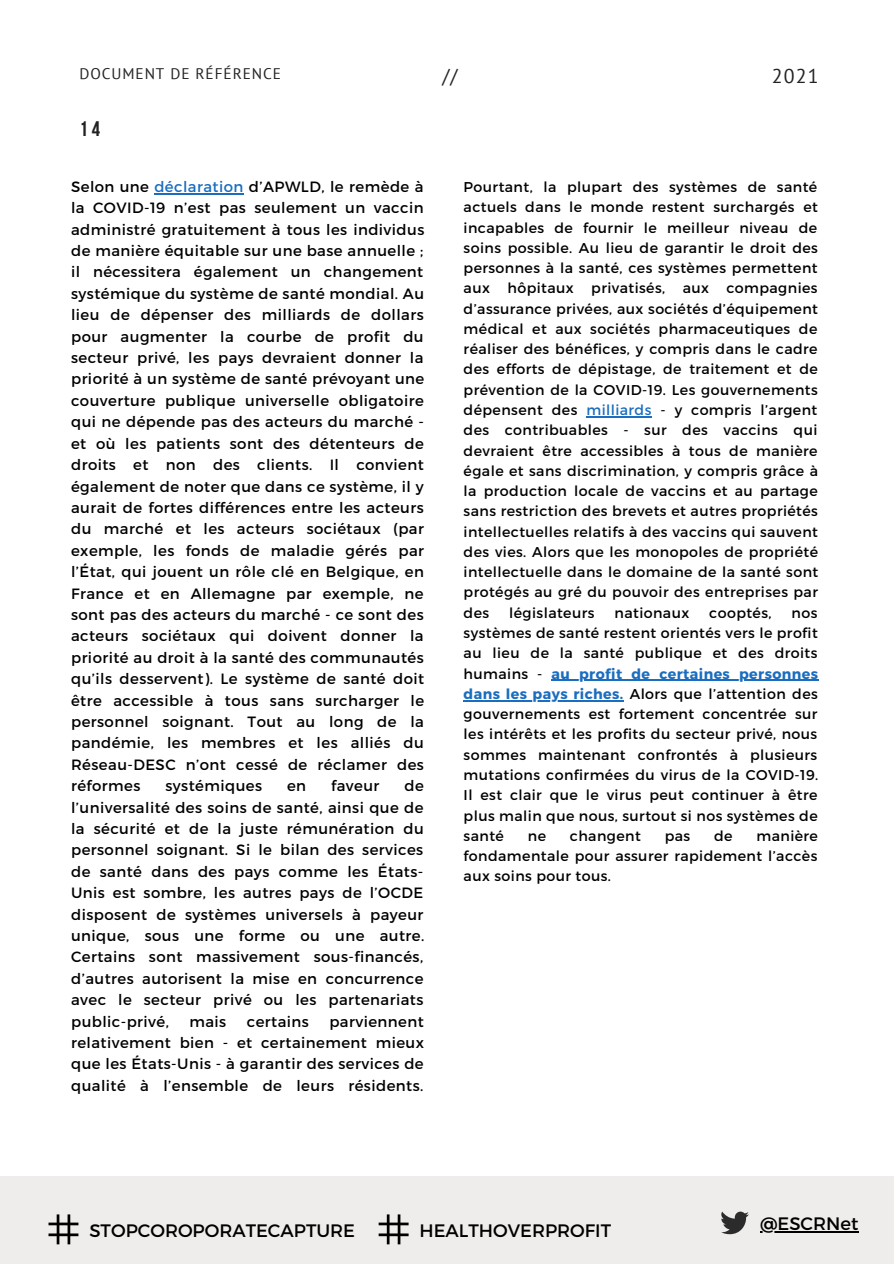
<style>
.page{position:relative;width:894px;height:1264px;background:#fff}
.page>*{position:absolute;margin:0;border:0;box-sizing:border-box;transform-origin:0 0}
.t1{font:700 21px "Bebas Neue";color:#222}
.t2{font:19.8px "PT Sans";color:#222}
.t3{font:18px "Montserrat";color:#000}
.t4{font:15.3px "PT Sans";letter-spacing:.06em;color:#222}
.t5{font:14.85px/21.5px "Montserrat";letter-spacing:.03em;color:#000;text-align:justify}
.t6{font:14.25px/20.2px "Montserrat";letter-spacing:.03em;color:#000;text-align:justify}
.s1{color:#1a6dbf}
.s2{font-weight:700;color:#1a6dbf}
</style>
<div class="page">
<div style="left:0;top:1176px;width:893px;height:87px;background:#efedeb"></div>
<svg style="left:721px;top:1211px;width:27px;height:23px"></svg>
<hr style="left:759px;top:1231px;width:99px;height:1px;background:#000">
<hr style="left:154px;top:193px;width:90px;height:1px;background:#1a6dbf">
<hr style="left:386px;top:1214px;width:3px;height:30px;background:#000">
<hr style="left:397px;top:1214px;width:3px;height:30px;background:#000">
<hr style="left:378px;top:1222px;width:30px;height:3px;background:#000">
<hr style="left:378px;top:1233px;width:30px;height:3px;background:#000">
<hr style="left:57px;top:1214px;width:2px;height:30px;background:#000">
<hr style="left:68px;top:1214px;width:2px;height:30px;background:#000">
<hr style="left:48px;top:1222px;width:30px;height:3px;background:#000">
<hr style="left:48px;top:1233px;width:30px;height:3px;background:#000">
<hr style="left:586px;top:416px;width:65px;height:1px;background:#1a6dbf">
<hr style="left:551px;top:679px;width:267px;height:2px;background:#1a6dbf">
<hr style="left:463px;top:700px;width:160px;height:1px;background:#1a6dbf">
<p class="t4" style="left:79px;top:63px;width:203px">DOCUMENT DE RÉFÉRENCE</p>
<p class="t2" style="left:442px;top:62px;width:17px">//</p>
<p class="t2" style="left:771px;top:62px;width:48px">2021</p>
<p class="t1" style="left:79px;top:120px;width:22px">14</p>
<p class="t5" style="left:71px;top:175px;width:355px">Selon une <span class="s1">déclaration</span> d’APWLD, le remède à la COVID-19 n’est pas seulement un vaccin administré gratuitement à tous les individus de manière équitable sur une base annuelle ; il nécessitera également un changement systémique du système de santé mondial. Au lieu de dépenser des milliards de dollars pour augmenter la courbe de profit du secteur privé, les pays devraient donner la priorité à un système de santé prévoyant une couverture publique universelle obligatoire qui ne dépende pas des acteurs du marché - et où les patients sont des détenteurs de droits et non des clients. Il convient également de noter que dans ce système, il y aurait de fortes différences entre les acteurs du marché et les acteurs sociétaux (par exemple, les fonds de maladie gérés par l’État, qui jouent un rôle clé en Belgique, en France et en Allemagne par exemple, ne sont pas des acteurs du marché - ce sont des acteurs sociétaux qui doivent donner la priorité au droit à la santé des communautés qu’ils desservent). Le système de santé doit être accessible à tous sans surcharger le personnel soignant. Tout au long de la pandémie, les membres et les alliés du Réseau-DESC n’ont cessé de réclamer des réformes</p>
<p class="t5" style="left:165px;top:774px;width:98px">systémiques</p>
<p class="t5" style="left:287px;top:774px;width:21px">en</p>
<p class="t5" style="left:331px;top:774px;width:50px">faveur</p>
<p class="t5" style="left:71px;top:774px;width:354px;text-indent:333px">de l’universalité des soins de santé, ainsi que de la sécurité et de la juste rémunération du personnel soignant. Si le bilan des services de santé dans des pays comme les États-Unis est sombre, les autres pays de l’OCDE disposent de systèmes universels à payeur unique, sous une forme ou une autre.<br>Certains sont massivement sous-financés, d’autres autorisent la mise en concurrence avec le secteur privé ou les partenariats public-privé,</p>
<p class="t5" style="left:71px;top:1009px;width:354px;text-indent:258px">parviennent relativement bien - et certainement mieux que les États-Unis - à garantir des services de qualité à l’ensemble de leurs résidents.</p>
<p class="t5" style="left:189px;top:1009px;width:38px">mais</p>
<p class="t5" style="left:247px;top:1009px;width:64px">certains</p>
<p class="t6" style="left:463px;top:176px;width:356px">Pourtant, la plupart des systèmes de santé actuels dans le monde restent surchargés et incapables de fournir le meilleur niveau de soins possible. Au lieu de garantir le droit des personnes à la santé, ces systèmes permettent aux hôpitaux privatisés, aux compagnies d’assurance privées, aux sociétés d’équipement médical et aux sociétés pharmaceutiques de réaliser des bénéfices, y compris dans le cadre des efforts de dépistage, de traitement et de prévention de la COVID-19. Les gouvernements dépensent des <span class="s1">milliards</span> - y compris l’argent des contribuables - sur des vaccins qui devraient être accessibles à tous de manière égale et sans discrimination, y compris grâce à la production locale de vaccins et au partage sans restriction des brevets et autres propriétés intellectuelles relatifs à des vaccins qui sauvent des vies. Alors que les monopoles de propriété intellectuelle dans le domaine de la santé sont protégés au gré du pouvoir des entreprises par des</p>
<p class="t6" style="left:509px;top:602px;width:87px">législateurs</p>
<p class="t6" style="left:614px;top:602px;width:76px">nationaux</p>
<p class="t6" style="left:709px;top:602px;width:64px">cooptés,</p>
<p class="t6" style="left:463px;top:602px;width:356px;text-indent:328px">nos systèmes de santé restent orientés vers le profit au lieu de la santé publique et des droits humains - <span class="s2">au profit de certaines personnes dans les pays riches.</span> Alors que l’attention des gouvernements est fortement concentrée sur les intérêts et les profits du secteur privé, nous sommes maintenant confrontés à plusieurs mutations confirmées du virus de la COVID-19.<br>Il est clair que le virus peut continuer à être plus malin que nous, surtout si nos systèmes de santé</p>
<p class="t6" style="left:463px;top:824px;width:356px;text-indent:293px">manière fondamentale pour assurer rapidement l’accès aux soins pour tous.</p>
<p class="t6" style="left:527px;top:824px;width:20px">ne</p>
<p class="t6" style="left:569px;top:824px;width:72px">changent</p>
<p class="t6" style="left:664px;top:824px;width:27px">pas</p>
<p class="t6" style="left:714px;top:824px;width:20px">de</p>
<p class="t3" style="left:89px;top:1218px;width:267px">STOPCOROPORATECAPTURE</p>
<p class="t3" style="left:419px;top:1218px;width:193px">HEALTHOVERPROFIT</p>
<p class="t3" style="left:759px;top:1212px;width:100px">@ESCRNet</p>
</div>
